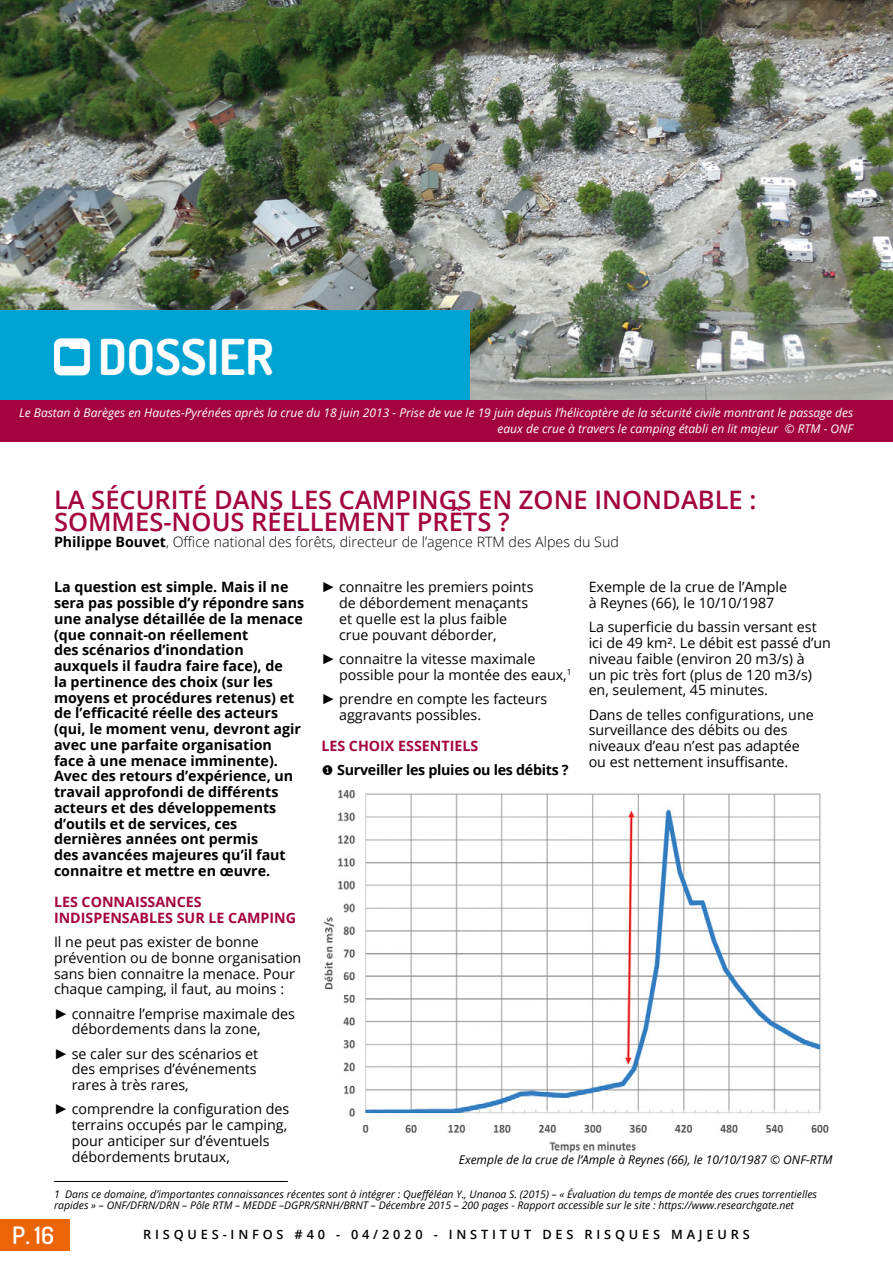
<style>
.page{position:relative;width:893px;height:1263px;background:#fff}
.page>*{position:absolute;margin:0;border:0;box-sizing:border-box;transform-origin:0 0}
.t1{font:700 49.5px "Dosis";color:#fff}
.Intro{font:600 25.5px/22.5px "Open Sans";color:#a3043f}
.t2{font:600 24px "Dosis";color:#fff}
.Texte_courant{font:14.25px/15.8px "Open Sans";color:#000}
.Texte_courant_bold{font:700 14.25px/15.8px "Open Sans";color:#000}
.Intro-2{font:300 14.25px "Open Sans";color:#000}
.Titre_violet{font:700 14.25px/15.8px "Open Sans";color:#a3043f}
.Texte_courant_bold-2{font:700 14.25px "Open Sans";letter-spacing:-.02em;color:#000}
.t3{font:600 12.75px "Open Sans";letter-spacing:.3em;color:#000}
.t4{font:italic 12px/15.8px "Open Sans";color:#fff;text-align:right}
.Légende{font:italic 12px "Open Sans";color:#000}
.t5{font:italic 10.5px/10.5px "Open Sans";color:#000}
.s1{font-weight:700}
.s2{font-family:"Arial";font-weight:700}
.s3{font-family:"FF Dingbests";font-weight:400}
</style>
<div class="page">
<div style="left:0;top:1220px;width:70px;height:31px;background:#ec6408"></div>
<hr style="left:54px;top:1181px;width:234px;height:1px;background:#000">
<div style="left:0;top:365px;width:893px;height:77px;background:#a3043f"></div>
<img style="left:0;top:0;width:893px;height:400px">
<div style="left:0;top:310px;width:470px;height:90px;background:#00a3d2"></div>
<svg style="left:54px;top:338px;width:36px;height:37px"></svg>
<img style="left:323px;top:790px;width:506px;height:363px">
<p class="t1" style="left:98px;top:325px;width:177px">DOSSIER</p>
<p class="t4" style="left:19px;top:405px;width:836px">Le Bastan à Barèges en Hautes-Pyrénées après la crue du 18 juin 2013 - Prise de vue le 19 juin depuis l’hélicoptère de la sécurité civile montrant le passage des eaux de crue à travers le camping établi en lit majeur © RTM - ONF</p>
<p class="Intro" style="left:54px;top:487px;width:704px">LA SÉCURITÉ DANS LES CAMPINGS EN ZONE INONDABLE :<br>SOMMES-NOUS RÉELLEMENT PRÊTS ?</p>
<p class="Intro-2" style="left:54px;top:532px;width:566px"><span class="s1">Philippe Bouvet</span>, Office national des forêts, directeur de l’agence RTM des Alpes du Sud</p>
<p class="Texte_courant_bold" style="left:54px;top:579px;width:252px">La question est simple. Mais il ne sera pas possible d’y répondre sans une analyse détaillée de la menace (que connait-on réellement<br>des scénarios d’inondation auxquels il faudra faire face), de<br>la pertinence des choix (sur les moyens et procédures retenus) et de l’efficacité réelle des acteurs (qui, le moment venu, devront agir avec une parfaite organisation face à une menace imminente).<br>Avec des retours d’expérience, un travail approfondi de différents acteurs et des développements d’outils et de services, ces dernières années ont permis<br>des avancées majeures qu’il faut connaitre et mettre en œuvre.</p>
<p class="Titre_violet" style="left:54px;top:894px;width:244px">LES CONNAISSANCES<br>INDISPENSABLES SUR LE CAMPING</p>
<p class="Texte_courant" style="left:54px;top:934px;width:249px">Il ne peut pas exister de bonne prévention ou de bonne organisation sans bien connaitre la menace. Pour chaque camping, il faut, au moins :</p>
<p class="Texte_courant" style="left:72px;top:1005px;width:225px;text-indent:-18px"><span class="s2">►</span> connaitre l’emprise maximale des débordements dans la zone,</p>
<p class="Texte_courant" style="left:72px;top:1045px;width:188px;text-align:justify;text-indent:-18px"><span class="s2">►</span> se caler sur des scénarios et des emprises d’événements rares à très rares,</p>
<p class="Texte_courant" style="left:72px;top:1101px;width:219px;text-indent:-18px"><span class="s2">►</span> comprendre la configuration des terrains occupés par le camping, pour anticiper sur d’éventuels débordements brutaux,</p>
<p class="Texte_courant" style="left:339px;top:579px;width:196px;text-indent:-18px"><span class="s2">►</span> connaitre les premiers points de débordement menaçants et quelle est la plus faible crue pouvant déborder,</p>
<p class="Texte_courant" style="left:339px;top:650px;width:234px;text-indent:-18px"><span class="s2">►</span> connaitre la vitesse maximale possible pour la montée des eaux,<sup>1</sup></p>
<p class="Texte_courant" style="left:339px;top:690px;width:210px;text-indent:-18px"><span class="s2">►</span> prendre en compte les facteurs aggravants possibles.</p>
<p class="Titre_violet" style="left:321px;top:737px;width:158px">LES CHOIX ESSENTIELS</p>
<p class="Texte_courant_bold-2" style="left:321px;top:760px;width:249px"><span class="s3">1</span> Surveiller les pluies ou les débits ?</p>
<p class="Texte_courant" style="left:589px;top:579px;width:200px">Exemple de la crue de l’Ample à Reynes (66), le 10/10/1987</p>
<p class="Texte_courant" style="left:589px;top:619px;width:244px">La superficie du bassin versant est ici de 49 km². Le débit est passé d’un niveau faible (environ 20 m3/s) à<br>un pic très fort (plus de 120 m3/s) en, seulement, 45 minutes.</p>
<p class="Texte_courant" style="left:589px;top:706px;width:227px">Dans de telles configurations, une surveillance des débits ou des niveaux d’eau n’est pas adaptée ou est nettement insuffisante.</p>
<p class="Légende" style="left:459px;top:1151px;width:375px">Exemple de la crue de l’Ample à Reynes (66), le 10/10/1987 © ONF-RTM</p>
<p class="t5" style="left:54px;top:1189px;width:765px">1 Dans ce domaine, d’importantes connaissances récentes sont à intégrer : Quefféléan Y., Unanoa S. (2015) – « Évaluation du temps de montée des crues torrentielles rapides » – ONF/DFRN/DRN – Pôle RTM – MEDDE –DGPR/SRNH/BRNT – Décembre 2015 – 200 pages - Rapport accessible sur le site : https://www.researchgate.net</p>
<h3 class="t2" style="left:12px;top:1220px;width:43px">P. 16</h3>
<p class="t3" style="left:143px;top:1226px;width:608px">RISQUES-INFOS #40 - 04/2020 - INSTITUT DES RISQUES MAJEURS</p>
</div>
